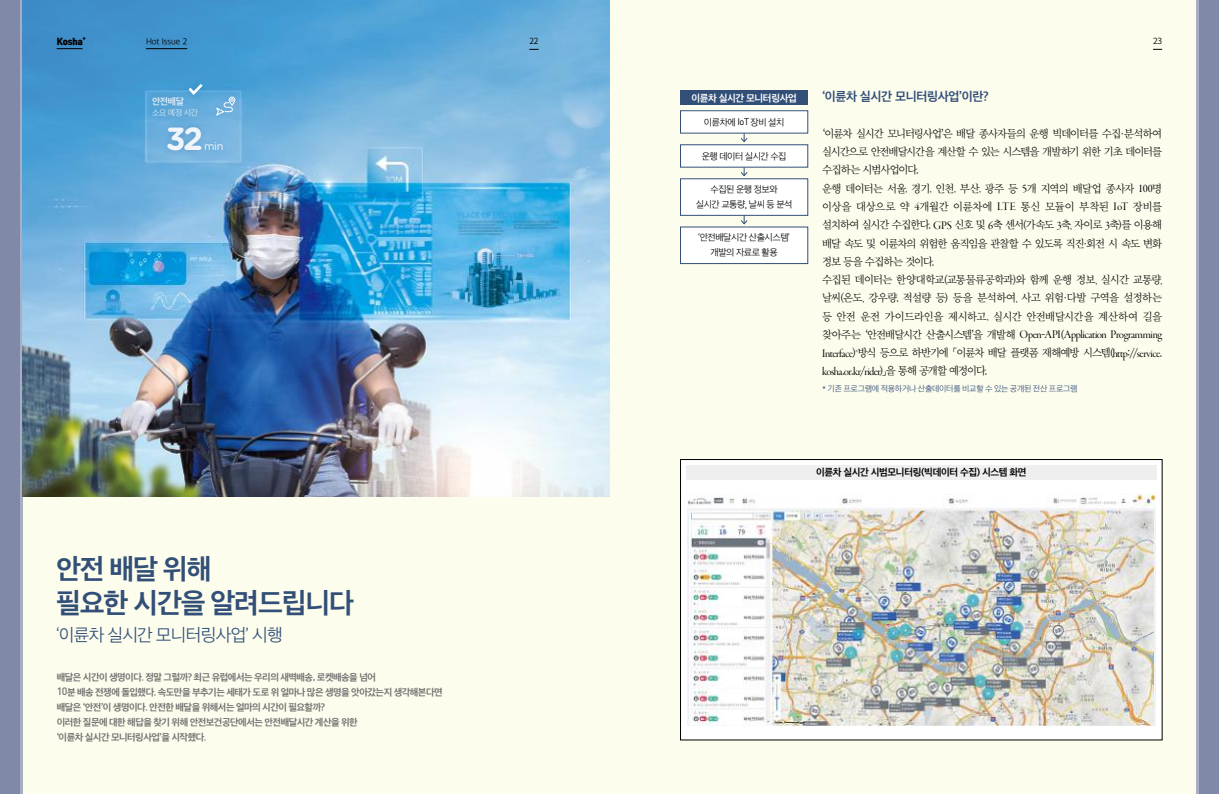
<style>
.page{position:relative;width:1219px;height:794px;background:#fff}
.page>*{position:absolute;margin:0;border:0;box-sizing:border-box;transform-origin:0 0}
.t1{font:700 32px "Gotham Rounded";color:#fff}
.t2{font:27px/34px "SD Gothic Neoa g Bd";letter-spacing:-.04em;color:#324f78}
.t3{font:17px "SD Gothic Neoa c Lt";letter-spacing:-.04em;color:#324f78}
.t4{font:12px "Garamond Premr Pro Disp";letter-spacing:-.025em;color:#000}
.t5{font:12px "SD Gothic Neoa g Bd";letter-spacing:-.03em;color:#324f78}
.t6{font:11px "Gotham Rounded";color:#fff}
.t7{font:10.9px/18.3px "SD Myeongjo Neoa b Lt";letter-spacing:-.08em;color:#000}
.t8{font:9.5px "SD Gothic Neoa g Bd";letter-spacing:-.035em;color:#000}
.t9{font:9.5px "SD Gothic Neoa g Bd";letter-spacing:-.035em;color:#fff}
.t10{font:9.3px/15px "SD Gothic Neoa g Bd";letter-spacing:-.05em;color:#727171}
.t11{font:9px/15px "SD Gothic Neoa c Lt";letter-spacing:-.045em;color:#000;text-align:center}
.t12{font:9px "SD Gothic Neoa g Bd";color:#fff}
.t13{font:8.5px "SD Gothic Neoa c Lt";letter-spacing:-.01em;color:#000}
.t14{font:8.5px "Tmon Monsori OTF Black";letter-spacing:-.01em;color:#000}
.t15{font:8.5px "Source Han Sans K";color:#000}
.t16{font:8px "SD Gothic Neoa c Lt";letter-spacing:-.035em;color:#324f78}
.t17{font:8px "SD Gothic Neoa c Lt";color:#fff}
.t18{font:5px "Tmon Monsori OTF Black";color:#000}
.s1{font-family:"DINOT";font-weight:500;font-size:10.2px}
.s2{font-family:"DINOT";font-weight:500;font-size:10.6px}
.s3{font-family:"DINOT";font-size:9.4px}
.s4{font-family:"Garamond Premr Pro Disp";font-size:12px}
.s5{font-family:"Garamond Premr Pro Disp";font-size:12.2px}
.s6{font-family:"SD Myeongjo Neoa b Lt";font-size:10.9px}
.s7{font-family:"Garamond Premr Pro Disp";font-size:12px;color:#324f78}
.s8{font-family:"DINOT";font-size:8.4px}
</style>
<div class="page">
<div style="left:23px;top:0;width:1173px;height:794px;background:#fdfded"></div>
<div style="left:1199px;top:0;width:20px;height:794px;background:#808aa8"></div>
<hr style="left:1196px;top:0;width:3px;height:794px;background:#a8aec4">
<div style="left:0;top:0;width:20px;height:794px;background:#808aa8"></div>
<hr style="left:20px;top:0;width:3px;height:794px;background:#a8aec4">
<img style="left:23px;top:0;width:587px;height:496px">
<div style="left:680px;top:459px;width:482px;height:281px;background:#fff"></div>
<div style="left:680px;top:459px;width:482px;height:281px;border:1px solid #000"></div>
<img style="left:687px;top:493px;width:468px;height:232px">
<div style="left:145px;top:89px;width:98px;height:69px;background:#003668;opacity:.25"></div>
<svg style="left:215px;top:96px;width:21px;height:21px"></svg>
<div style="left:680px;top:91px;width:128px;height:14px;background:#324f78"></div>
<div style="left:680px;top:111px;width:128px;height:22px;background:#fff"></div>
<div style="left:680px;top:145px;width:128px;height:22px;background:#fff"></div>
<div style="left:680px;top:179px;width:128px;height:36px;background:#fff"></div>
<div style="left:680px;top:227px;width:128px;height:36px;background:#fff"></div>
<div style="left:680px;top:227px;width:128px;height:37px;border:1px solid #324f78"></div>
<svg style="left:741px;top:133px;width:7px;height:9px"></svg>
<svg style="left:741px;top:167px;width:7px;height:9px"></svg>
<svg style="left:741px;top:215px;width:7px;height:9px"></svg>
<div style="left:182px;top:77px;width:28px;height:25px;background:#003668;opacity:.25"></div>
<svg style="left:189px;top:84px;width:14px;height:11px"></svg>
<div style="left:686px;top:465px;width:471px;height:14px;background:#efefef"></div>
<svg style="left:57px;top:48px;width:26px;height:1px"></svg>
<hr style="left:146px;top:48px;width:41px;height:1px;background:#000">
<p class="t14" style="left:57px;top:36px;width:27px">Kosha</p>
<p class="t18" style="left:83px;top:35px;width:5px">+</p>
<p class="t13" style="left:146px;top:37px;width:43px">Hot Issue 2</p>
<p class="t15" style="left:529px;top:36px;width:11px">22</p>
<p class="t15" style="left:1153px;top:36px;width:11px">23</p>
<p class="t12" style="left:152px;top:96px;width:34px">안전배달</p>
<p class="t17" style="left:152px;top:108px;width:48px">소요 예정 시간</p>
<h1 class="t1" style="left:165px;top:115px;width:39px">32</h1>
<p class="t6" style="left:204px;top:138px;width:21px">min</p>
<h2 class="t2" style="left:56px;top:552px;width:300px">안전 배달 위해<br>필요한 시간을 알려드립니다</h2>
<h3 class="t3" style="left:56px;top:626px;width:228px">‘이륜차 실시간 모니터링사업’ 시행</h3>
<p class="t10" style="left:57px;top:669px;width:387px">배달은 시간이 생명이다. 정말 그럴까? 최근 유럽에서는 우리의 새벽배송<span class="s1">,</span> 로켓배송을 넘어<br><span class="s2">10</span>분 배송 전쟁에 돌입했다. 속도만을 부추기는 세태가 도로 위 얼마나 많은 생명을 앗아갔는지 생각해본다면 배달은 ‘안전’이 생명이다. 안전한 배달을 위해서는 얼마의 시간이 필요할까?<br>이러한 질문에 대한 해답을 찾기 위해 안전보건공단에서는 안전배달시간 계산을 위한<br>‘이륜차 실시간 모니터링사업’을 시작했다.</p>
<p class="t9" style="left:691px;top:93px;width:107px">이륜차 실시간 모니터링사업</p>
<p class="t11" style="left:704px;top:114px;width:82px">이륜차에 <span class="s3">IoT</span> 장비 설치</p>
<p class="t11" style="left:702px;top:148px;width:86px">운행 데이터 실시간 수집</p>
<p class="t11" style="left:696px;top:182px;width:98px">수집된 운행 정보와<br>실시간 교통량<span class="s3">,</span> 날씨 등 분석</p>
<p class="t11" style="left:698px;top:230px;width:93px">‘안전배달시간 산출시스템’ 개발의 자료로 활용</p>
<p class="t5" style="left:822px;top:91px;width:168px">‘이륜차 실시간 모니터링사업’이란?</p>
<p class="t7" style="left:822px;top:125px;width:342px">‘이륜차 실시간 모니터링사업’은 배달 종사자들의 운행 빅데이터를 수집·분석하여 실시간으로 안전배달시간을 계산할 수 있는 시스템을 개발하기 위한 기초 데이터를 수집하는 시범사업이다.<br>운행 데이터는 서울<span class="s4">,</span> 경기<span class="s4">,</span> 인천<span class="s4">,</span> 부산<span class="s4">,</span> 광주 등 <span class="s5">5</span>개 지역의 배달업 종사자 <span class="s5">100</span>명 이상을 대상으로 약 <span class="s5">4</span>개월간 이륜차에 <span class="s4">LTE</span> 통신 모듈이 부착된 <span class="s4">IoT</span> 장비를 설치하여 실시간 수집한다. <span class="s4">GPS</span> 신호 및 <span class="s5">6</span>축 센서(가속도 <span class="s5">3</span>축<span class="s4">,</span> 자이로 <span class="s5">3</span>축)를 이용해 배달 속도 및 이륜차의 위험한 움직임을 관찰할 수 있도록 직진·회전 시 속도 변화 정보 등을 수집하는 것이다.<br>수집된 데이터는 한양대학교(교통물류공학과)와 함께 운행 정보<span class="s4">,</span> 실시간 교통량<span class="s4">, </span>날씨(온도<span class="s4">,</span> 강우량. 적설량 등) 등을 분석하여<span class="s4">,</span> 사고 위험·다발 구역을 설정하는 등 안전 운전 가이드라인을 제시하고<span class="s4">,</span> 실시간 안전배달시간을 계산하여 길을</p>
<p class="t4" style="left:822px;top:328px;width:342px"><span class="s6">찾아주는 ‘안전배달시간 산출시스템’을 개발해</span> Open<span class="s6">-</span>API<span class="s6">(</span>Application Programming</p>
<p class="t7" style="left:822px;top:344px;width:342px"><span class="s4">Interface</span>)<span class="s7">*</span>방식 등으로 하반기에 「이륜차 배달 플랫폼 재해예방 시스템(<span class="s4">http</span>://<span class="s4">service</span>. <span class="s4">kosha</span>.<span class="s4">or</span>.<span class="s4">kr</span>/<span class="s4">rider</span>)」을 통해 공개할 예정이다.</p>
<p class="t16" style="left:822px;top:385px;width:257px"><span class="s8">*</span> 기존 프로그램에 적용하거나 산출데이터를 비교할 수 있는 공개된 전산 프로그램</p>
<p class="t8" style="left:816px;top:467px;width:212px">이륜차 실시간 시범모니터링(빅데이터 수집) 시스템 화면</p>
</div>
